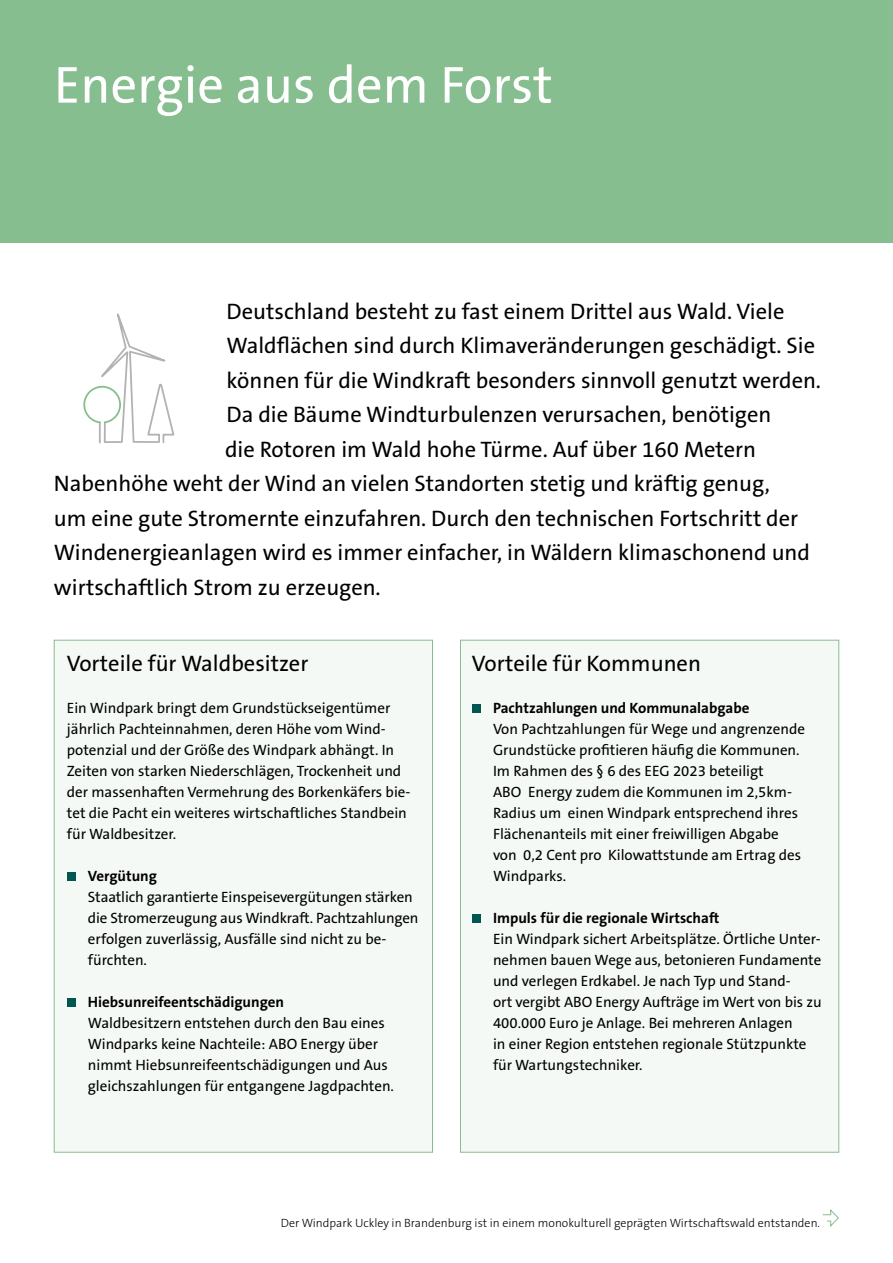
<style>
.page{position:relative;width:893px;height:1263px;background:#fff}
.page>*{position:absolute;margin:0;border:0;box-sizing:border-box;transform-origin:0 0}
.t1{font:52.5px "The Sans B W5 Plain";color:#fff}
.t2{font:22.5px "The Sans B W5 Plain";color:#000}
.t3{font:15px/21px "The Sans B W5 Plain";color:#000}
.t4{font:700 15px "The Sans B W7";color:#000}
.t5{font:300 12px "The Sans B W3";color:#000}
</style>
<div class="page">
<div style="left:54px;top:640px;width:379px;height:512px;background:#f5f9f5;border:1px solid #87be8f"></div>
<div style="left:460px;top:640px;width:379px;height:512px;background:#f5f9f5;border:1px solid #87be8f"></div>
<div style="left:472px;top:705px;width:8px;height:8px;background:#005751"></div>
<div style="left:472px;top:915px;width:8px;height:8px;background:#005751"></div>
<div style="left:0;top:0;width:893px;height:242px;background:#87be8f"></div>
<div style="left:67px;top:873px;width:8px;height:8px;background:#005751"></div>
<div style="left:67px;top:999px;width:8px;height:8px;background:#005751"></div>
<svg style="left:83px;top:313px;width:92px;height:131px"></svg>
<svg style="left:822px;top:1209px;width:17px;height:18px"></svg>
<h1 class="t1" style="left:54px;top:51px;width:500px">Energie aus dem Forst</h1>
<h2 class="t2" style="left:226px;top:296px;width:559px">Deutschland besteht zu fast einem Drittel aus Wald. Viele</h2>
<h2 class="t2" style="left:226px;top:331px;width:590px">Waldflächen sind durch Klimaveränderungen geschädigt. Sie</h2>
<h2 class="t2" style="left:226px;top:365px;width:596px">können für die Windkraft besonders sinnvoll genutzt werden.</h2>
<h2 class="t2" style="left:226px;top:400px;width:546px">Da die Bäume Windturbulenzen verursachen, benötigen</h2>
<h2 class="t2" style="left:225px;top:434px;width:533px">die Rotoren im Wald hohe Türme. Auf über 160 Metern</h2>
<h2 class="t2" style="left:54px;top:469px;width:717px">Nabenhöhe weht der Wind an vielen Standorten stetig und kräftig genug,</h2>
<h2 class="t2" style="left:54px;top:503px;width:746px">um eine gute Stromernte einzufahren. Durch den technischen Fortschritt der</h2>
<h2 class="t2" style="left:54px;top:538px;width:758px">Windenergieanlagen wird es immer einfacher, in Wäldern klimaschonend und</h2>
<h2 class="t2" style="left:54px;top:572px;width:328px">wirtschaftlich Strom zu erzeugen.</h2>
<h2 class="t2" style="left:67px;top:649px;width:243px">Vorteile für Waldbesitzer</h2>
<p class="t3" style="left:67px;top:698px;width:345px">Ein Windpark bringt dem Grundstückseigentümer jährlich Pachteinnahmen, deren Höhe vom Wind&shy;potenzial und der Größe des Windpark abhängt. In Zeiten von starken Niederschlägen, Trockenheit und der massenhaften Vermehrung des Borkenkäfers bie&shy;tet die Pacht ein weiteres wirtschaftliches Standbein für Waldbesitzer.</p>
<p class="t4" style="left:88px;top:866px;width:71px">Vergütung</p>
<p class="t3" style="left:88px;top:887px;width:332px">Staatlich garantierte Einspeisevergütungen stärken die Stromerzeugung aus Windkraft. Pachtzahlungen erfolgen zuverlässig, Ausfälle sind nicht zu be&shy;fürchten.</p>
<p class="t4" style="left:88px;top:992px;width:198px">Hiebsunreifeentschädigungen</p>
<p class="t3" style="left:88px;top:1013px;width:308px">Waldbesitzern entstehen durch den Bau eines Windparks keine Nachteile: ABO Energy über nimmt Hiebsunreifeentschädigungen und Aus gleichszahlungen für entgangene Jagdpachten.</p>
<h2 class="t2" style="left:472px;top:649px;width:230px">Vorteile für Kommunen</h2>
<p class="t4" style="left:493px;top:698px;width:258px">Pachtzahlungen und Kommunalabgabe</p>
<p class="t3" style="left:493px;top:719px;width:314px">Von Pachtzahlungen für Wege und angrenzende Grundstücke profitieren häufig die Kommunen.<br>Im Rahmen des § 6 des EEG 2023 beteiligt<br>ABO Energy zudem die Kommunen im 2,5km-Radius um einen Windpark entsprechend ihres Flächenanteils mit einer freiwilligen Abgabe von 0,2 Cent pro Kilowattstunde am Ertrag des Windparks.</p>
<p class="t4" style="left:493px;top:908px;width:228px">Impuls für die regionale Wirtschaft</p>
<p class="t3" style="left:493px;top:929px;width:330px">Ein Windpark sichert Arbeitsplätze. Örtliche Unter&shy;nehmen bauen Wege aus, betonieren Fundamente und verlegen Erdkabel. Je nach Typ und Stand-<br>ort vergibt ABO Energy Aufträge im Wert von bis zu 400.000 Euro je Anlage. Bei mehreren Anlagen<br>in einer Region entstehen regionale Stützpunkte für Wartungstechniker.</p>
<p class="t5" style="left:281px;top:1215px;width:540px">Der Windpark Uckley in Brandenburg ist in einem monokulturell geprägten Wirtschaftswald entstanden.</p>
</div>
